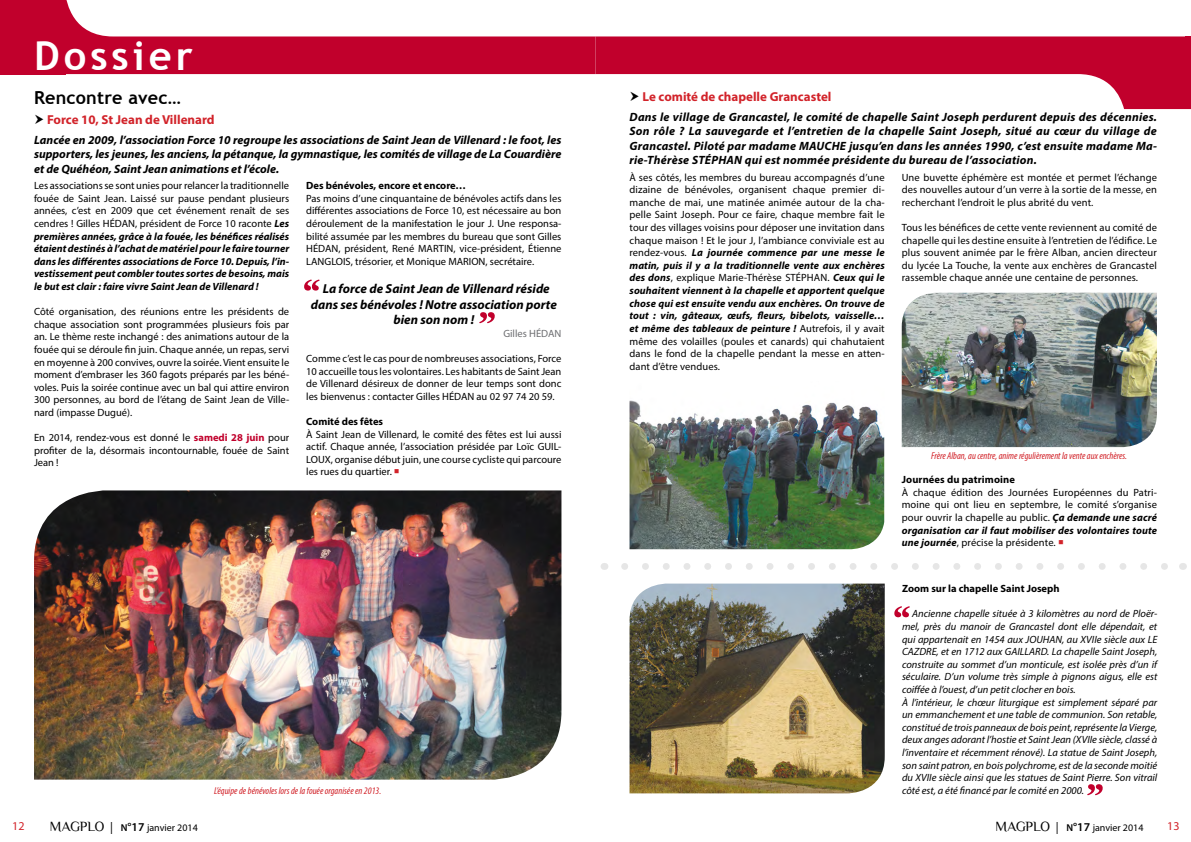
<style>
.page{position:relative;width:1191px;height:842px;background:#fff}
.page>*{position:absolute;margin:0;border:0;box-sizing:border-box;transform-origin:0 0}
.t1{font:700 40px "Trebuchet MS";letter-spacing:.1em;color:#fff}
.t2{font:700 18px "Trebuchet MS";letter-spacing:.01em;color:#000}
.t3{font:italic 700 13px/15.6px "Myriad Pro";color:#000;text-align:center}
.t4{font:700 13px "Myriad Pro";color:#d2232a}
.t5{font:italic 700 12px/14.4px "Myriad Pro";letter-spacing:.01em;color:#000;text-align:justify}
.t6{font:12px "Myriad Pro";color:#d2232a}
.t7{font:10.5px/12.6px "Myriad Pro";color:#000;text-align:justify}
.t8{font:italic 10.5px/12.6px "Myriad Pro";color:#000}
.t9{font:italic 700 10.5px/12.6px "Myriad Pro";color:#000;text-align:justify}
.t10{font:700 10.5px "Myriad Pro";color:#000}
.t11{font:10.5px "Myriad Pro";color:#6d6e71}
.t12{font:italic condensed 10px "Myriad Pro";color:#d2232a}
.t13{font:10px "Myriad Pro";color:#000}
.s1{font-weight:400;font-style:normal}
.s2{font-weight:700;color:#c1002c}
.s3{color:#d2232a}
.s4{font-weight:700;font-style:italic}
.s5{font-family:"Philosopher";font-size:14px}
.s6{font-size:12px}
.s7{font-weight:600}
.s8{font-weight:600;font-size:12px}
</style>
<div class="page">
<svg style="left:0;top:0;width:595px;height:74px;fill:#c1002c"></svg>
<svg style="left:595px;top:36px;width:596px;height:73px;fill:#c1002c"></svg>
<svg style="left:304px;top:280px;width:15px;height:11px"></svg>
<svg style="left:479px;top:312px;width:16px;height:11px"></svg>
<img style="left:34px;top:490px;width:527px;height:290px">
<svg style="left:894px;top:606px;width:15px;height:11px"></svg>
<svg style="left:1087px;top:784px;width:15px;height:11px"></svg>
<img style="left:629px;top:584px;width:255px;height:209px">
<img style="left:901px;top:293px;width:256px;height:154px">
<img style="left:629px;top:400px;width:255px;height:149px">
<svg style="left:624px;top:563px;width:544px;height:7px"></svg>
<svg style="left:630px;top:91px;width:9px;height:10px"></svg>
<h1 class="t1" style="left:34px;top:31px;width:160px">Dossier</h1>
<h2 class="t2" style="left:34px;top:86px;width:148px">Rencontre avec…</h2>
<p class="t4" style="left:47px;top:111px;width:169px">Force 10, St Jean de Villenard</p>
<p class="t5" style="left:34px;top:132px;width:529px">Lancée en 2009, l’association Force 10 regroupe les associations de Saint Jean de Villenard : le foot, les supporters, les jeunes, les anciens, la pétanque, la gymnastique, les comités de village de La Couardière et de Quéhéon, Saint Jean animations et l’école.</p>
<p class="t9" style="left:34px;top:179px;width:257px"><span class="s1">Les associations se sont unies pour relancer la traditionnelle fouée de Saint Jean. Laissé sur pause pendant plusieurs années, c’est en 2009 que cet événement renaît de ses cendres ! Gilles HÉDAN, président de Force 10 raconte</span> Les premières années, grâce à la fouée, les bénéfices réalisés étaient destinés à l’achat de matériel pour le faire tourner dans les différentes associations de Force 10. Depuis, l’in&shy;vestissement peut combler toutes sortes de besoins, mais le but est clair : faire vivre Saint Jean de Villenard !</p>
<p class="t7" style="left:34px;top:305px;width:257px">Côté organisation, des réunions entre les présidents de chaque association sont programmées plusieurs fois par an. Le thème reste inchangé : des animations autour de la fouée qui se déroule fin juin. Chaque année, un repas, servi en moyenne à 200 convives, ouvre la soirée. Vient ensuite le moment d’embraser les 360 fagots préparés par les béné&shy;voles. Puis la soirée continue avec un bal qui attire environ 300 personnes, au bord de l’étang de Saint Jean de Ville&shy;nard (impasse Dugué).</p>
<p class="t7" style="left:34px;top:431px;width:257px">En 2014, rendez-vous est donné le <span class="s2">samedi 28 juin</span> pour profiter de la, désormais incontournable, fouée de Saint Jean !</p>
<p class="t10" style="left:306px;top:179px;width:161px">Des bénévoles, encore et encore…</p>
<p class="t7" style="left:306px;top:192px;width:257px">Pas moins d’une cinquantaine de bénévoles actifs dans les différentes associations de Force 10, est nécessaire au bon déroulement de la manifestation le jour J. Une responsa&shy;bilité assumée par les membres du bureau que sont Gilles HÉDAN, président, René MARTIN, vice-président, Étienne LANGLOIS, trésorier, et Monique MARION, secrétaire.</p>
<p class="t3" style="left:311px;top:280px;width:248px">La force de Saint Jean de Villenard réside dans ses bénévoles ! Notre association porte bien son nom !</p>
<p class="t11" style="left:503px;top:327px;width:60px">Gilles HÉDAN</p>
<p class="t7" style="left:306px;top:352px;width:257px">Comme c’est le cas pour de nombreuses associations, Force 10 accueille tous les volontaires. Les habitants de Saint Jean de Villenard désireux de donner de leur temps sont donc les bienvenus : contacter Gilles HÉDAN au 02 97 74 20 59.</p>
<p class="t10" style="left:306px;top:415px;width:78px">Comité des fêtes</p>
<p class="t7" style="left:306px;top:428px;width:257px">À Saint Jean de Villenard, le comité des fêtes est lui aussi actif. Chaque année, l’association présidée par Loïc GUIL-LOUX, organise début juin, une course cycliste qui parcoure les rues du quartier. <span class="s3">○</span></p>
<p class="t12" style="left:214px;top:785px;width:169px">L’équipe de bénévoles lors de la fouée organisée en 2013.</p>
<p class="t4" style="left:642px;top:88px;width:190px">Le comité de chapelle Grancastel</p>
<p class="t5" style="left:629px;top:109px;width:529px">Dans le village de Grancastel, le comité de chapelle Saint Joseph perdurent depuis des décennies.<br>Son rôle ? La sauvegarde et l’entretien de la chapelle Saint Joseph, situé au cœur du village de Grancastel. Piloté par madame MAUCHE jusqu’en dans les années 1990, c’est ensuite madame Ma&shy;rie-Thérèse STÉPHAN qui est nommée présidente du bureau de l’association.</p>
<p class="t7" style="left:629px;top:171px;width:257px">À ses côtés, les membres du bureau accompagnés d’une dizaine de bénévoles, organisent chaque premier di&shy;manche de mai, une matinée animée autour de la cha&shy;pelle Saint Joseph. Pour ce faire, chaque membre fait le tour des villages voisins pour déposer une invitation dans chaque maison ! Et le jour J, l’ambiance conviviale est au rendez-vous. <span class="s4">La journée commence par une messe le matin, puis il y a la traditionnelle vente aux enchères des dons</span>, explique Marie-Thérèse STÉPHAN. <span class="s4">Ceux qui le souhaitent viennent à la chapelle et apportent quelque chose qui est ensuite vendu aux enchères. On trouve de tout : vin, gâteaux, œufs, fleurs, bibelots, vaisselle… et même des tableaux de peinture !</span> Autrefois, il y avait même des volailles (poules et canards) qui chahutaient dans le fond de la chapelle pendant la messe en atten&shy;dant d’être vendues.</p>
<p class="t7" style="left:901px;top:171px;width:257px">Une buvette éphémère est montée et permet l’échange des nouvelles autour d’un verre à la sortie de la messe, en recherchant l’endroit le plus abrité du vent.</p>
<p class="t7" style="left:901px;top:221px;width:257px">Tous les bénéfices de cette vente reviennent au comité de chapelle qui les destine ensuite à l’entretien de l’édifice. Le plus souvent animée par le frère Alban, ancien directeur du lycée La Touche, la vente aux enchères de Grancastel rassemble chaque année une centaine de personnes.</p>
<p class="t12" style="left:931px;top:450px;width:197px">Frère Alban, au centre, anime régulièrement la vente aux enchères.</p>
<p class="t10" style="left:901px;top:473px;width:115px">Journées du patrimoine</p>
<p class="t7" style="left:901px;top:486px;width:257px">À chaque édition des Journées Européennes du Patri&shy;moine qui ont lieu en septembre, le comité s’organise pour ouvrir la chapelle au public. <span class="s4">Ça demande une sacré organisation car il faut mobiliser des volontaires toute une journée</span>, précise la présidente. <span class="s3">○</span></p>
<p class="t10" style="left:902px;top:582px;width:159px">Zoom sur la chapelle Saint Joseph</p>
<p class="t8" style="left:902px;top:607px;width:257px;text-indent:10px">Ancienne chapelle située à 3 kilomètres au nord de Ploër&shy;mel, près du manoir de Grancastel dont elle dépendait, et qui appartenait en 1454 aux JOUHAN, au XVIIe siècle aux LE CAZDRE, et en 1712 aux GAILLARD. La chapelle Saint Joseph, construite au sommet d’un monticule, est isolée près d’un if séculaire. D’un volume très simple à pignons aigus, elle est coiffée à l’ouest, d’un petit clocher en bois.<br>À l’intérieur, le chœur liturgique est simplement séparé par un emmanchement et une table de communion. Son retable, constitué de trois panneaux de bois peint, représente la Vierge, deux anges adorant l’hostie et Saint Jean (XVIIe siècle, classé à l’inventaire et récemment rénové). La statue de Saint Joseph, son saint patron, en bois polychrome, est de la seconde moitié du XVIIe siècle ainsi que les statues de Saint Pierre. Son vitrail côté est, a été financé par le comité en 2000.</p>
<p class="t6" style="left:12px;top:819px;width:14px">12</p>
<p class="t13" style="left:50px;top:822px;width:150px"><span class="s5">MAGPLO</span> <span class="s6">|</span> <span class="s7">N</span><span class="s8">°17</span> janvier 2014</p>
<p class="t13" style="left:995px;top:822px;width:150px"><span class="s5">MAGPLO</span> <span class="s6">|</span> <span class="s7">N</span><span class="s8">°17</span> janvier 2014</p>
<p class="t6" style="left:1167px;top:819px;width:14px">13</p>
</div>
